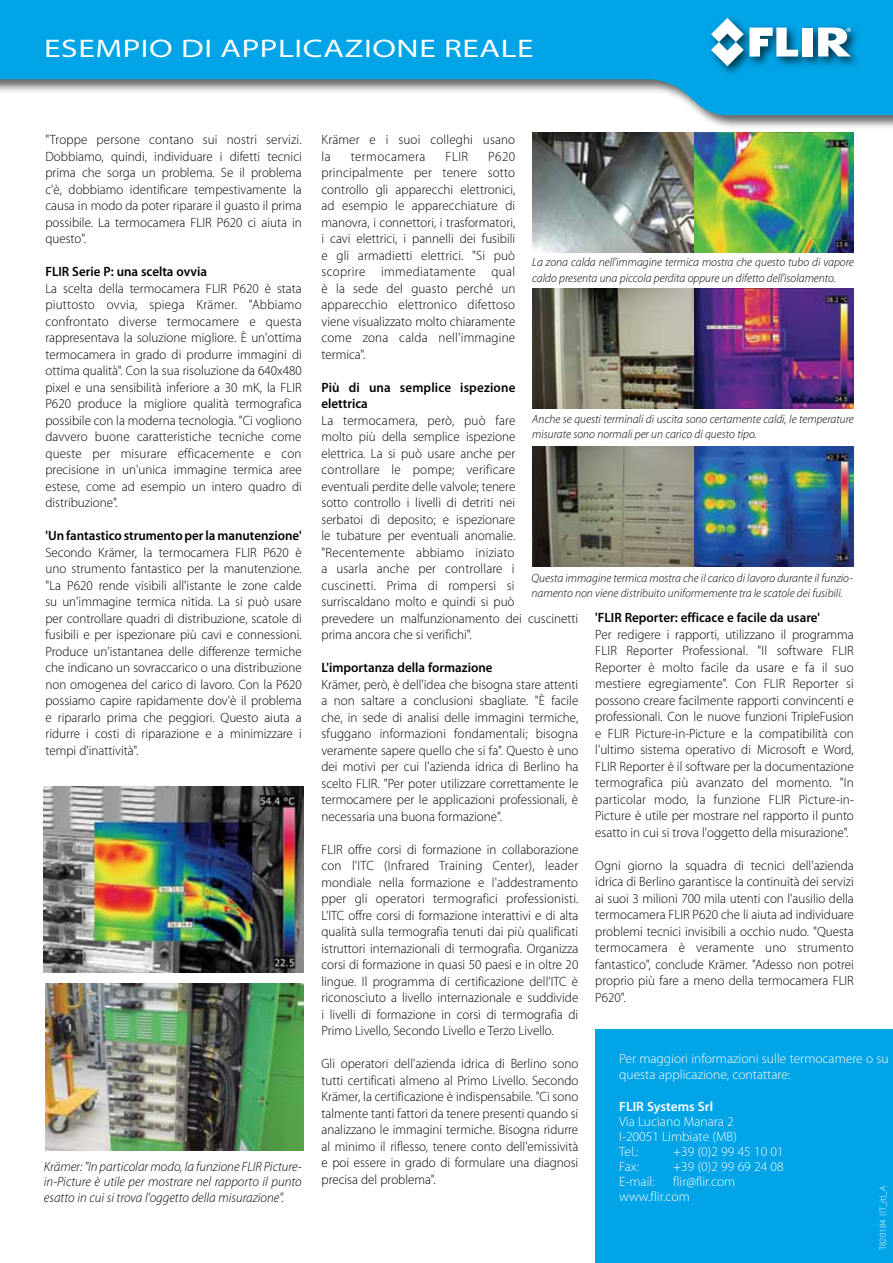
<style>
.page{position:relative;width:893px;height:1263px;background:#fff}
.page>*{position:absolute;margin:0;border:0;box-sizing:border-box;transform-origin:0 0}
.t1{font:semi-expanded 25.5px "Myriad Pro";letter-spacing:.02em;color:#fff;scale:1.2 1}
.t2{font:300 13.5px/16.5px "Myriad Pro";color:#000;text-align:justify}
.t3{font:300 13.5px/15px "Myriad Pro";color:#fff}
.t4{font:600 13.5px/16.5px "Myriad Pro";color:#000}
.t5{font:italic 300 13.5px/15.8px "Myriad Pro";color:#000;text-align:justify}
.t6{font:600 13.5px "Myriad Pro";color:#fff}
.t7{font:300 13.5px "Myriad Pro";letter-spacing:.035em;color:#000}
.t8{font:italic 300 12px/15.3px "Myriad Pro";color:#000}
.t9{font:300 9px "Myriad Pro";color:#fff}
</style>
<div class="page">
<div style="left:0;top:0;width:893px;height:130px;background:#000;opacity:.6"></div>
<svg style="left:0;top:0;width:893px;height:115px;fill:#00a4e7"></svg>
<div style="left:708px;top:15px;width:155px;height:62px;background:#000;opacity:.66"></div>
<div style="left:803px;top:28px;width:10px;height:29px;background:#fff"></div>
<svg style="left:711px;top:18px;width:87px;height:48px"></svg>
<svg style="left:818px;top:28px;width:33px;height:29px"></svg>
<div style="left:595px;top:1029px;width:298px;height:234px;background:#00a4e7"></div>
<img style="left:532px;top:133px;width:322px;height:120px">
<img style="left:532px;top:288px;width:322px;height:120px">
<img style="left:532px;top:446px;width:322px;height:121px">
<img style="left:46px;top:983px;width:257px;height:167px">
<img style="left:44px;top:787px;width:259px;height:186px">
<h1 class="t1" style="left:44px;top:34px;width:409px">ESEMPIO DI APPLICAZIONE REALE</h1>
<p class="t2" style="left:45px;top:132px;width:258px">"Troppe persone contano sui nostri servizi.<br>Dobbiamo, quindi, individuare i difetti tecnici prima che sorga un problema. Se il problema c'è, dobbiamo identificare tempestivamente la causa in modo da poter riparare il guasto il prima possibile. La termocamera FLIR P620 ci aiuta in questo".</p>
<p class="t4" style="left:45px;top:263px;width:163px">FLIR Serie P: una scelta ovvia</p>
<p class="t2" style="left:45px;top:280px;width:258px">La scelta della termocamera FLIR P620 è stata piuttosto ovvia, spiega Krämer. "Abbiamo confrontato diverse termocamere e questa rappresentava la soluzione migliore. È un'ottima termocamera in grado di produrre immagini di ottima qualità". Con la sua risoluzione da 640x480 pixel e una sensibilità inferiore a 30 mK, la FLIR P620 produce la migliore qualità termografica possibile con la moderna tecnologia. "Ci vogliono davvero buone caratteristiche tecniche come queste per misurare efficacemente e con precisione in un'unica immagine termica aree estese, come ad esempio un intero quadro di distribuzione".</p>
<p class="t4" style="left:45px;top:527px;width:258px">'Un fantastico strumento per la manutenzione'</p>
<p class="t2" style="left:45px;top:544px;width:258px">Secondo Krämer, la termocamera FLIR P620 è uno strumento fantastico per la manutenzione. "La P620 rende visibili all'istante le zone calde su un'immagine termica nitida. La si può usare per controllare quadri di distribuzione, scatole di fusibili e per ispezionare più cavi e connessioni.<br>Produce un'istantanea delle differenze termiche che indicano un sovraccarico o una distribuzione non omogenea del carico di lavoro. Con la P620 possiamo capire rapidamente dov'è il problema e ripararlo prima che peggiori. Questo aiuta a ridurre i costi di riparazione e a minimizzare i tempi d'inattività".</p>
<p class="t5" style="left:44px;top:1158px;width:259px">Krämer: "In particolar modo, la funzione FLIR Picture&shy;in-Picture è utile per mostrare nel rapporto il punto esatto in cui si trova l'oggetto della misurazione".</p>
<p class="t2" style="left:321px;top:132px;width:195px">Krämer e i suoi colleghi usano la</p>
<p class="t2" style="left:321px;top:148px;width:195px;text-indent:167px">P620 principalmente per tenere sotto controllo gli apparecchi elettronici, ad esempio le apparecchiature di manovra, i connettori, i trasformatori, i cavi elettrici, i pannelli dei fusibili e gli armadietti elettrici. "Si può scoprire immediatamente qual è la sede del guasto perché un apparecchio elettronico difettoso viene visualizzato molto chiaramente come zona calda nell'immagine termica".</p>
<p class="t4" style="left:321px;top:378px;width:195px">Più di una semplice ispezione elettrica</p>
<p class="t2" style="left:321px;top:412px;width:258px;text-align:left">La termocamera, però, può fare<br>molto più della semplice ispezione<br>elettrica. La si può usare anche per<br>controllare le pompe; verificare<br>eventuali perdite delle valvole; tenere<br>sotto controllo i livelli di detriti nei<br>serbatoi di deposito; e ispezionare<br>le tubature per eventuali anomalie. "Recentemente abbiamo iniziato<br>a usarla anche per controllare i<br>cuscinetti. Prima di rompersi si surriscaldano molto e quindi si può<br>prevedere un malfunzionamento dei cuscinetti prima ancora che si verifichi".</p>
<p class="t4" style="left:321px;top:659px;width:173px">L'importanza della formazione</p>
<p class="t2" style="left:321px;top:676px;width:258px">Krämer, però, è dell'idea che bisogna stare attenti a non saltare a conclusioni sbagliate. "È facile che, in sede di analisi delle immagini termiche, sfuggano informazioni fondamentali; bisogna veramente sapere quello che si fa". Questo è uno dei motivi per cui l'azienda idrica di Berlino ha scelto FLIR. "Per poter utilizzare correttamente le termocamere per le applicazioni professionali, è necessaria una buona formazione".</p>
<p class="t2" style="left:321px;top:841px;width:259px">FLIR offre corsi di formazione in collaborazione con l'ITC (Infrared Training Center), leader mondiale nella formazione e l'addestramento pper gli operatori termografici professionisti.<br>L'ITC offre corsi di formazione interattivi e di alta qualità sulla termografia tenuti dai più qualificati istruttori internazionali di termografia. Organizza corsi di formazione in quasi 50 paesi e in oltre 20 lingue. Il programma di certificazione dell'ITC è riconosciuto a livello internazionale e suddivide i livelli di formazione in corsi di termografia di Primo Livello, Secondo Livello e Terzo Livello.</p>
<p class="t2" style="left:321px;top:1055px;width:258px">Gli operatori dell'azienda idrica di Berlino sono tutti certificati almeno al Primo Livello. Secondo Krämer, la certificazione è indispensabile. "Ci sono talmente tanti fattori da tenere presenti quando si analizzano le immagini termiche. Bisogna ridurre al minimo il riflesso, tenere conto dell'emissività e poi essere in grado di formulare una diagnosi precisa del problema".</p>
<p class="t7" style="left:351px;top:149px;width:76px">termocamera</p>
<p class="t2" style="left:446px;top:148px;width:24px">FLIR</p>
<p class="t8" style="left:532px;top:255px;width:323px">La zona calda nell'immagine termica mostra che questo tubo di vapore caldo presenta una piccola perdita oppure un difetto dell'isolamento.</p>
<p class="t8" style="left:532px;top:412px;width:323px">Anche se questi terminali di uscita sono certamente caldi, le temperature misurate sono normali per un carico di questo tipo.</p>
<p class="t8" style="left:532px;top:571px;width:323px">Questa immagine termica mostra che il carico di lavoro durante il funzio&shy;namento non viene distribuito uniformemente tra le scatole dei fusibili.</p>
<p class="t4" style="left:595px;top:609px;width:226px">'FLIR Reporter: efficace e facile da usare'</p>
<p class="t2" style="left:595px;top:626px;width:260px">Per redigere i rapporti, utilizzano il programma FLIR Reporter Professional. "Il software FLIR Reporter è molto facile da usare e fa il suo mestiere egregiamente". Con FLIR Reporter si possono creare facilmente rapporti convincenti e professionali. Con le nuove funzioni TripleFusion e FLIR Picture-in-Picture e la compatibilità con l'ultimo sistema operativo di Microsoft e Word, FLIR Reporter è il software per la documentazione termografica più avanzato del momento. "In particolar modo, la funzione FLIR Picture-in-Picture è utile per mostrare nel rapporto il punto esatto in cui si trova l'oggetto della misurazione".</p>
<p class="t2" style="left:595px;top:857px;width:260px">Ogni giorno la squadra di tecnici dell'azienda idrica di Berlino garantisce la continuità dei servizi ai suoi 3 milioni 700 mila utenti con l'ausilio della termocamera FLIR P620 che li aiuta ad individuare problemi tecnici invisibili a occhio nudo. "Questa termocamera è veramente uno strumento fantastico", conclude Krämer. "Adesso non potrei proprio più fare a meno della termocamera FLIR P620".</p>
<p class="t3" style="left:619px;top:1050px;width:271px;line-height:16.8px">Per maggiori informazioni sulle termocamere o su questa applicazione, contattare:</p>
<p class="t6" style="left:619px;top:1098px;width:95px">FLIR Systems Srl</p>
<p class="t3" style="left:619px;top:1114px;width:119px">Via Luciano Manara 2<br>I-20051 Limbiate (MB)<br>Tel.:</p>
<p class="t3" style="left:673px;top:1144px;width:112px">+39 (0)2 99 45 10 01</p>
<p class="t3" style="left:619px;top:1159px;width:21px">Fax:</p>
<p class="t3" style="left:673px;top:1159px;width:112px">+39 (0)2 99 69 24 08</p>
<p class="t3" style="left:619px;top:1174px;width:37px">E-mail:</p>
<p class="t3" style="left:619px;top:1174px;width:118px;text-indent:54px">flir@flir.com www.flir.com</p>
<p class="t9" style="left:878px;top:1250px;width:66px;rotate:-90deg">T820184 {IT_it}_A</p>
</div>
